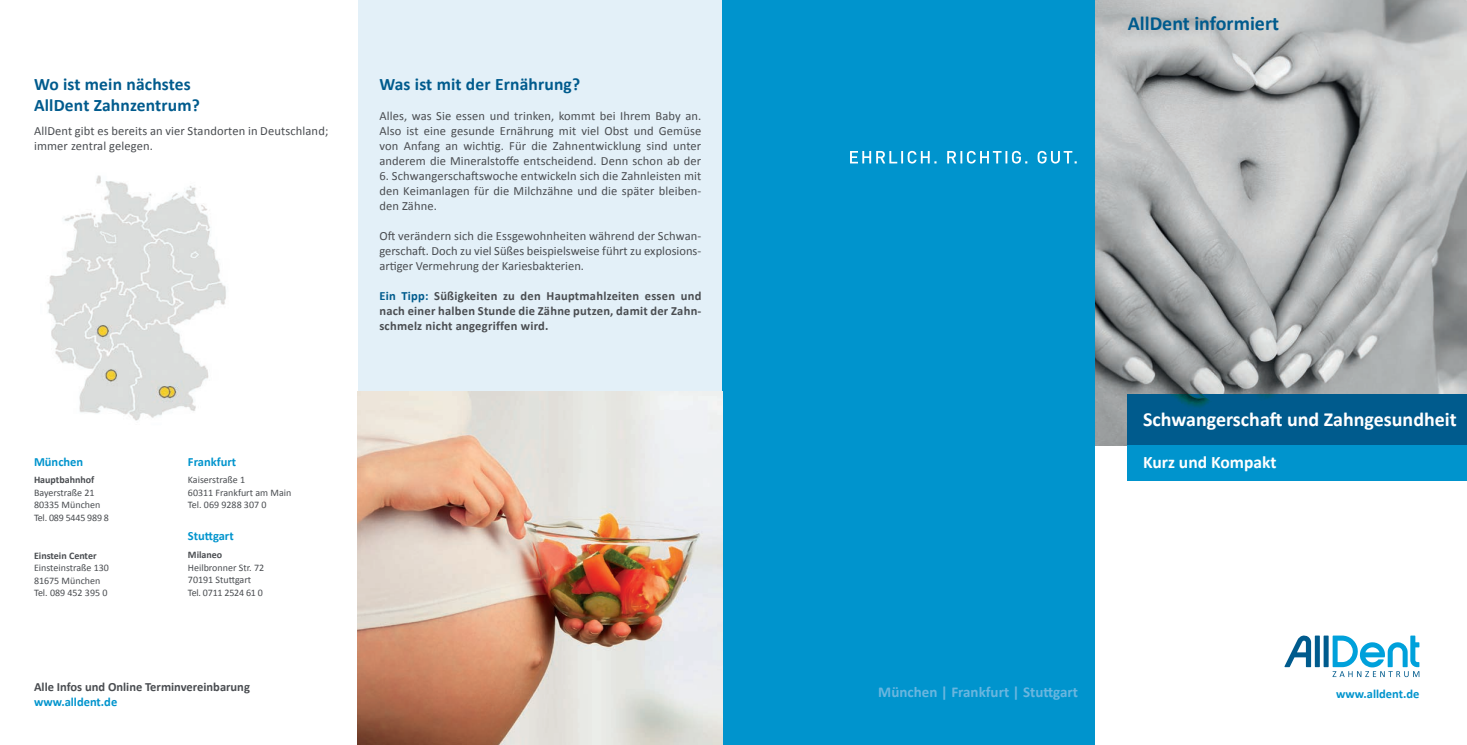
<style>
.page{position:relative;width:1467px;height:745px;background:#fff}
.page>*{position:absolute;margin:0;border:0;box-sizing:border-box;transform-origin:0 0}
.t1{font:700 20px "Calibri";color:#fff}
.t2{font:700 20px "Calibri";color:#005b8d}
.t3{font:700 17.5px/21px "Calibri";letter-spacing:.01em;color:#005b8d}
.t4{font:700 17.5px "Calibri";color:#fff}
.t5{font:700 15px "Calibri";color:#6ab6df}
.t6{font:12.5px/15px "Calibri";letter-spacing:.01em;color:#4a4d51;text-align:justify}
.t7{font:700 12.5px/15px "Calibri";letter-spacing:.01em;color:#4a4d51;text-align:justify}
.t8{font:700 12.5px "Calibri";color:#0094cd}
.t9{font:10px/12.5px "Calibri";color:#4a4d51}
.t10{font:700 10px "Calibri";color:#4a4d51}
.s1{color:#005b8d}
</style>
<div class="page">
<div style="left:358px;top:0;width:365px;height:744px;background:#e3f0f8"></div>
<img style="left:1095px;top:0;width:372px;height:445px">
<div style="left:1128px;top:394px;width:339px;height:51px;background:#005b8d"></div>
<div style="left:1128px;top:444px;width:339px;height:36px;background:#0094cd"></div>
<svg style="left:1284px;top:635px;width:27px;height:31px"></svg>
<div style="left:1315px;top:635px;width:5px;height:31px;background:#005b8d"></div>
<div style="left:1324px;top:635px;width:5px;height:31px;background:#005b8d"></div>
<svg style="left:1333px;top:635px;width:86px;height:41px"></svg>
<div style="left:723px;top:0;width:372px;height:744px;background:#0094cd"></div>
<img style="left:47px;top:175px;width:179px;height:246px">
<svg style="left:850px;top:151px;width:227px;height:12px"></svg>
<img style="left:358px;top:391px;width:365px;height:353px">
<h2 class="t3" style="left:34px;top:73px;width:168px">Wo ist mein nächstes<br>AllDent Zahnzentrum?</h2>
<p class="t6" style="left:34px;top:123px;width:296px">AllDent gibt es bereits an vier Standorten in Deutschland; immer zentral gelegen.</p>
<p class="t8" style="left:34px;top:453px;width:51px">München</p>
<p class="t10" style="left:34px;top:473px;width:62px">Hauptbahnhof</p>
<p class="t9" style="left:34px;top:485px;width:76px">Bayerstraße 21<br>80335 München<br>Tel. 089 5445 989 8</p>
<p class="t10" style="left:34px;top:548px;width:64px">Einstein Center</p>
<p class="t9" style="left:34px;top:560px;width:76px">Einsteinstraße 130<br>81675 München<br>Tel. 089 452 395 0</p>
<p class="t8" style="left:188px;top:453px;width:50px">Frankfurt</p>
<p class="t9" style="left:188px;top:473px;width:105px">Kaiserstraße 1<br>60311 Frankfurt am Main<br>Tel. 069 9288 307 0</p>
<p class="t8" style="left:188px;top:528px;width:47px">Stuttgart</p>
<p class="t10" style="left:188px;top:548px;width:36px">Milaneo</p>
<p class="t9" style="left:188px;top:560px;width:78px">Heilbronner Str. 72<br>70191 Stuttgart<br>Tel. 0711 2524 61 0</p>
<p class="t7" style="left:34px;top:677px;width:217px">Alle Infos und Online Terminvereinbarung</p>
<p class="t8" style="left:34px;top:693px;width:85px">www.alldent.de</p>
<h2 class="t3" style="left:379px;top:73px;width:202px">Was ist mit der Ernährung?</h2>
<p class="t6" style="left:379px;top:108px;width:323px">Alles, was Sie essen und trinken, kommt bei Ihrem Baby an.<br>Also ist eine gesunde Ernährung mit viel Obst und Gemüse von Anfang an wichtig. Für die Zahnentwicklung sind unter anderem die Mineralstoffe entscheidend. Denn schon ab der</p>
<p class="t6" style="left:379px;top:168px;width:323px">6. Schwangerschaftswoche entwickeln sich die Zahnleisten mit den Keimanlagen für die Milchzähne und die später bleiben&shy;den Zähne.</p>
<p class="t6" style="left:379px;top:228px;width:323px">Oft verändern sich die Essgewohnheiten während der Schwan&shy;gerschaft. Doch zu viel Süßes beispielsweise führt zu explosions&shy;artiger Vermehrung der Kariesbakterien.</p>
<p class="t7" style="left:379px;top:288px;width:324px"><span class="s1">Ein Tipp:</span> Süßigkeiten zu den Hauptmahlzeiten essen und nach einer halben Stunde die Zähne putzen, damit der Zahn&shy;schmelz nicht angegriffen wird.</p>
<h1 class="t2" style="left:1128px;top:11px;width:153px">AllDent informiert</h1>
<h1 class="t1" style="left:1143px;top:406px;width:315px">Schwangerschaft und Zahngesundheit</h1>
<h2 class="t4" style="left:1143px;top:451px;width:135px">Kurz und Kompakt</h2>
<p class="t5" style="left:878px;top:682px;width:201px">München | Frankfurt | Stuttgart</p>
<p class="t8" style="left:1336px;top:685px;width:85px">www.alldent.de</p>
</div>
